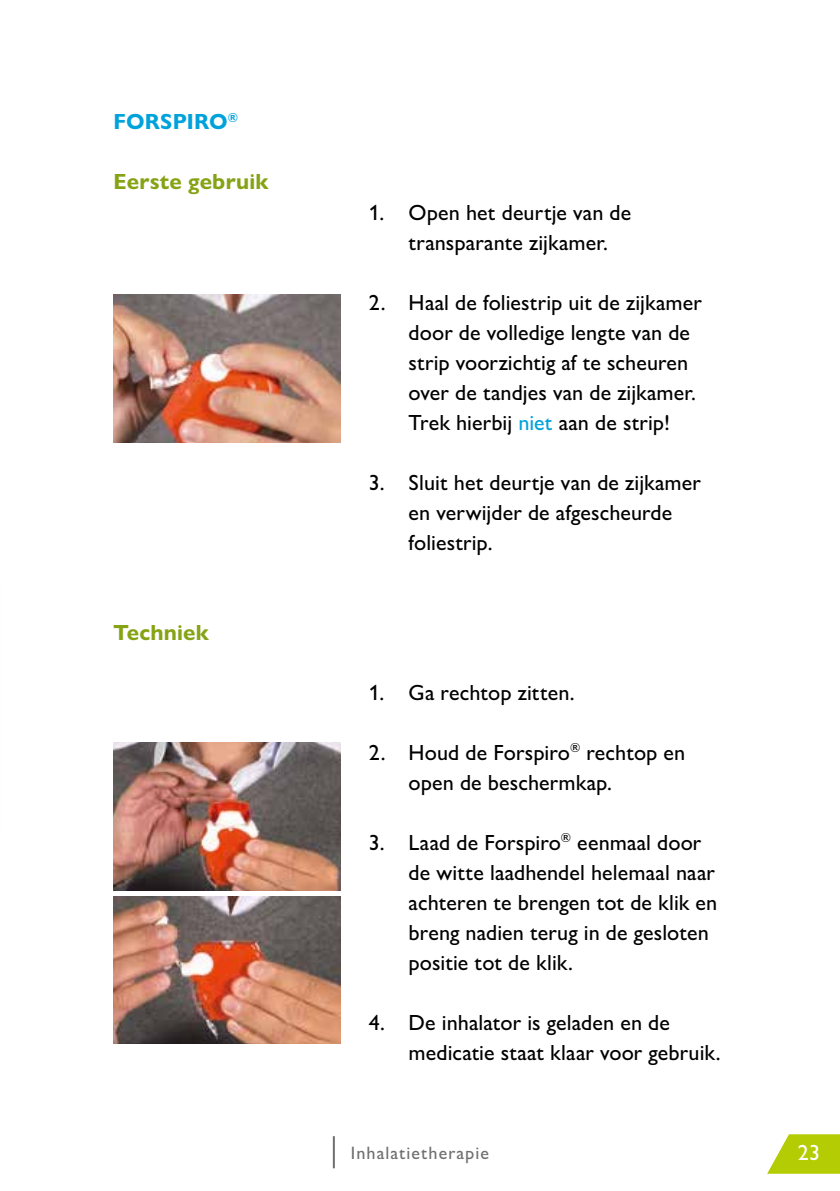
<style>
.page{position:relative;width:840px;height:1191px;background:#fff}
.page>*{position:absolute;margin:0;border:0;box-sizing:border-box;transform-origin:0 0}
.t1{font:500 22px/30px "Gill Sans Nova";letter-spacing:.005em;color:#000}
.t2{font:700 22px "Gill Sans Nova";letter-spacing:.01em;color:#86a315}
.t3{font:700 22px "Gill Sans Nova";letter-spacing:.01em;color:#00a2dc}
.t4{font:500 22px "Gill Sans Nova";color:#fff}
.t5{font:500 18px "Gill Sans Nova";letter-spacing:.06em;color:#706f6f}
.s1{color:#00a2dc}
</style>
<div class="page">
<svg style="left:767px;top:1134px;width:72px;height:39px"></svg>
<hr style="left:332px;top:1136px;width:2px;height:32px;background:#706f6f">
<img style="left:113px;top:743px;width:227px;height:147px">
<img style="left:113px;top:295px;width:227px;height:147px">
<img style="left:113px;top:896px;width:227px;height:147px">
<p class="t3" style="left:113px;top:108px;width:126px">FORSPIRO<sup>®</sup></p>
<p class="t2" style="left:113px;top:168px;width:156px">Eerste gebruik</p>
<p class="t2" style="left:113px;top:618px;width:97px">Techniek</p>
<p class="t1" style="left:408px;top:197px;width:224px;text-indent:-40px">1. Open het deurtje van de transparante zijkamer.</p>
<p class="t1" style="left:408px;top:287px;width:294px;text-indent:-40px">2. Haal de foliestrip uit de zijkamer door de volledige lengte van de strip voorzichtig af te scheuren over de tandjes van de zijkamer.<br>Trek hierbij <span class="s1">niet</span> aan de strip!</p>
<p class="t1" style="left:408px;top:467px;width:294px;text-indent:-40px">3. Sluit het deurtje van de zijkamer en verwijder de afgescheurde foliestrip.</p>
<p class="t1" style="left:368px;top:677px;width:207px">1. Ga rechtop zitten.</p>
<p class="t1" style="left:408px;top:737px;width:278px;text-indent:-40px">2. Houd de Forspiro<sup>®</sup> rechtop en open de beschermkap.</p>
<p class="t1" style="left:408px;top:827px;width:310px;text-indent:-40px">3. Laad de Forspiro<sup>®</sup> eenmaal door de witte laadhendel helemaal naar achteren te brengen tot de klik en breng nadien terug in de gesloten positie tot de klik.</p>
<p class="t1" style="left:408px;top:1007px;width:313px;text-indent:-40px">4. De inhalator is geladen en de medicatie staat klaar voor gebruik.</p>
<p class="t5" style="left:350px;top:1141px;width:140px">Inhalatietherapie</p>
<p class="t4" style="left:797px;top:1138px;width:23px">23</p>
</div>
